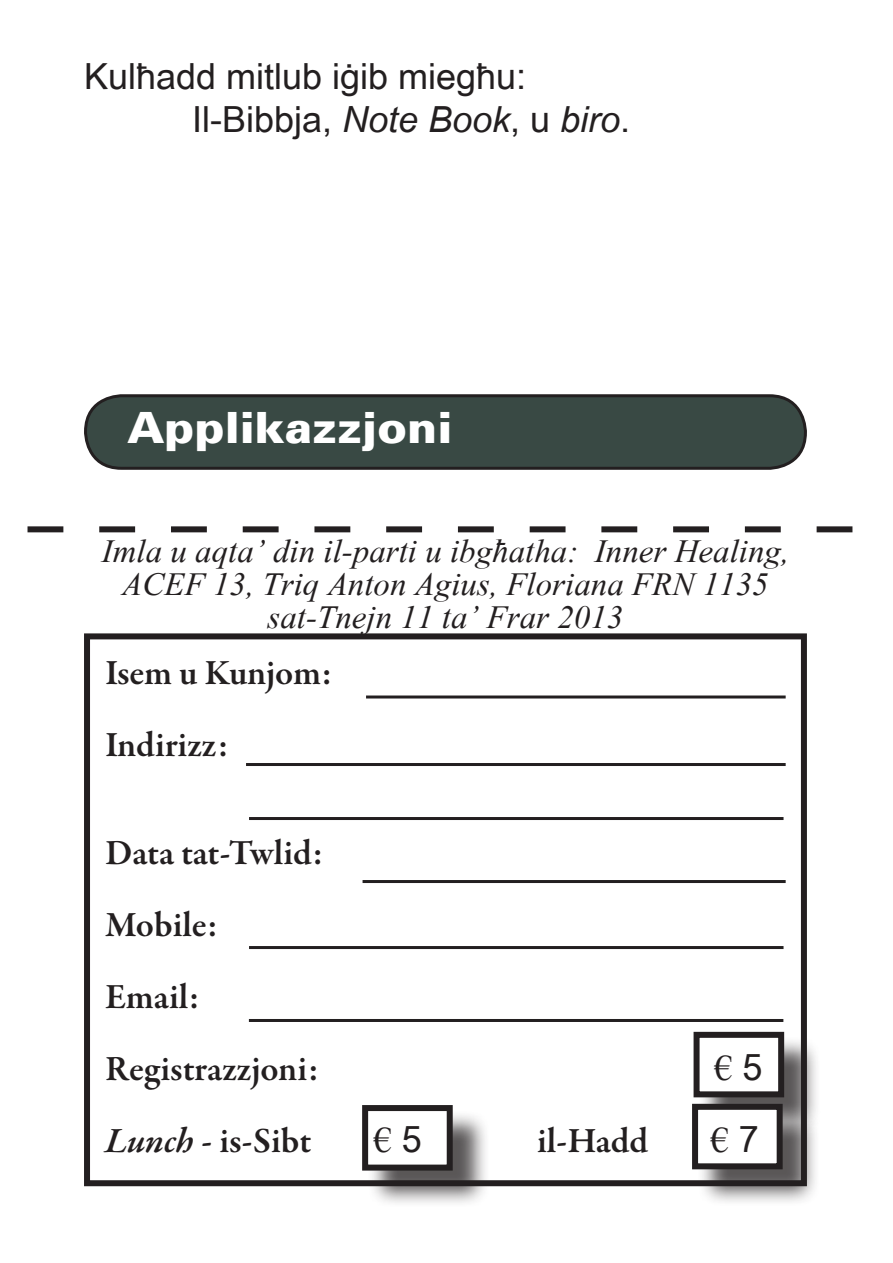
<style>
.page{position:relative;width:893px;height:1263px;background:#fff}
.page>*{position:absolute;margin:0;border:0;box-sizing:border-box;transform-origin:0 0}
.t1{font:43.2px "Malt USA Wd";color:#fff;scale:.83 1}
.t2{font:600 36px/72px "Garamond Premr Pro";color:#231f20}
.t3{font:36px/43.2px "Malta";color:#231f20}
.t4{font:36px "Times New Roman";color:#231f20}
.t5{font:italic 33px/33px "Maltime New Rom";color:#231f20;text-align:center}
.s1{font-style:italic}
.s2{font-family:"Malta"}
</style>
<div class="page">
<div style="left:698px;top:1036px;width:136px;height:113px;background:#231f20;opacity:.75"></div>
<div style="left:697px;top:1035px;width:84px;height:59px;background:#fff"></div>
<div style="left:694px;top:1032px;width:90px;height:65px;border:6px solid #231f20"></div>
<div style="left:367px;top:1109px;width:136px;height:113px;background:#231f20;opacity:.75"></div>
<div style="left:365px;top:1108px;width:85px;height:59px;background:#fff"></div>
<div style="left:362px;top:1105px;width:91px;height:65px;border:6px solid #231f20"></div>
<div style="left:697px;top:1108px;width:136px;height:112px;background:#231f20;opacity:.75"></div>
<div style="left:695px;top:1107px;width:85px;height:59px;background:#fff"></div>
<div style="left:692px;top:1104px;width:91px;height:65px;border:6px solid #231f20"></div>
<div style="left:86px;top:396px;width:719px;height:72px;background:#394944;border-radius:36px"></div>
<div style="left:84px;top:394px;width:723px;height:76px;border:3px solid #231f20;border-radius:36px"></div>
<div style="left:84px;top:633px;width:723px;height:553px;border:6px solid #231f20"></div>
<hr style="left:366px;top:695px;width:420px;height:3px;background:#231f20">
<hr style="left:249px;top:946px;width:534px;height:3px;background:#231f20">
<hr style="left:363px;top:880px;width:423px;height:3px;background:#231f20">
<hr style="left:249px;top:817px;width:534px;height:3px;background:#231f20">
<hr style="left:246px;top:763px;width:540px;height:3px;background:#231f20">
<hr style="left:249px;top:1019px;width:534px;height:3px;background:#231f20">
<svg style="left:28px;top:526px;width:824px;height:6px"></svg>
<p class="t3" style="left:192px;top:54px;width:440px;text-indent:-108px">Kul]add mitlub i[ib mieg]u:<br>Il-Bibbja, <span class="s1">Note Book</span>, u <span class="s1">biro</span>.</p>
<h1 class="t1" style="left:127px;top:401px;width:393px">Applikazzjoni</h1>
<p class="t5" style="left:102px;top:534px;width:689px">Imla u aqta’ din il-parti u ibg]atha: Inner Healing,<br>ACEF 13, Triq Anton Agius, Floriana FRN 1135 sat-Tnejn 11 ta’ Frar 2013</p>
<p class="t2" style="left:105px;top:638px;width:229px">Isem u Kunjom:<br>Indirizz:</p>
<p class="t2" style="left:105px;top:818px;width:220px">Data tat-Twlid:<br>Mobile:<br>Email:<br>Registrazzjoni:</p>
<p class="t4" style="left:715px;top:1044px;width:50px">€ <span class="s2">5</span></p>
<p class="t2" style="left:105px;top:1106px;width:208px"><span class="s1">Lunch</span> - is-Sibt</p>
<p class="t4" style="left:374px;top:1116px;width:50px">€ <span class="s2">5</span></p>
<p class="t2" style="left:537px;top:1106px;width:113px">il-Hadd</p>
<p class="t4" style="left:711px;top:1116px;width:50px">€ <span class="s2">7</span></p>
</div>
